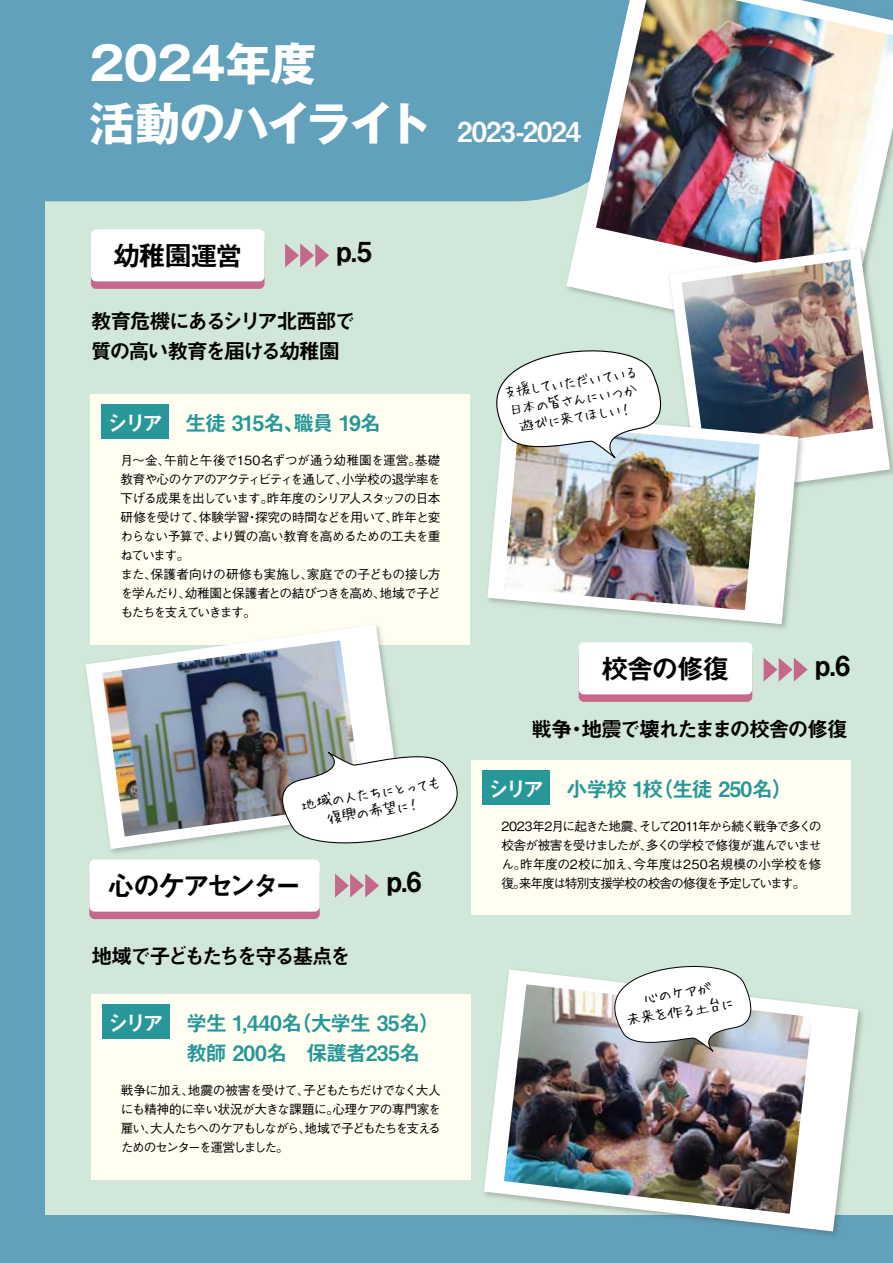
<style>
.page{position:relative;width:893px;height:1263px;background:#61a1bb}
.page>*{position:absolute;margin:0;border:0;box-sizing:border-box;transform-origin:0 0}
.t1{font:700 45.75px "Gothic MB101 Pro";letter-spacing:-.015em;color:#fff}
.t2{font:27.6px "Midashi Go Pr 5 MB31";letter-spacing:-.085em;color:#000}
.t3{font:27.6px "Midashi Go Pr 5 MB31";letter-spacing:-.035em;color:#fff}
.t4{font:27.6px "Midashi Go Pr 5 MB31";letter-spacing:-.155em;color:#000}
.t5{font:21.15px/30.3px "Midashi Go Pr 5 MB31";letter-spacing:-.06em;color:#27979a}
.t6{font:21.15px/30.3px "Midashi Go Pr 5 MB31";letter-spacing:-.1em;color:#000}
.t7{font:21.15px "Midashi Go Pr 5 MB31";letter-spacing:-.08em;color:#27979a}
.t8{font:21.15px "Midashi Go Pr 5 MB31";letter-spacing:-.125em;color:#000}
.t9{font:15.3px/18.6px "Hui Font";color:#000;text-align:center}
.t10{font:14.55px/17.7px "Hui Font";color:#000;text-align:center}
.t11{font:500 12.75px/19px "Gothic BBB Pro";letter-spacing:-.07em;color:#000;text-align:justify}
.s1{font-family:"Gothic MB101 Pro";font-weight:700;font-size:45.75px}
.s2{color:#fff}
</style>
<div class="page">
<div style="left:46px;top:42px;width:847px;height:1173px;background:#d1e7d9"></div>
<div style="left:46px;top:42px;width:516px;height:159px;background:#61a1bb"></div>
<div style="left:579px;top:650px;width:173px;height:52px;background:#c5688c;border-radius:5px"></div>
<div style="left:579px;top:642px;width:173px;height:52px;background:#fff;border-radius:5px"></div>
<div style="left:89px;top:867px;width:231px;height:52px;background:#c5688c;border-radius:5px"></div>
<div style="left:89px;top:859px;width:231px;height:53px;background:#fff;border-radius:5px"></div>
<div style="left:91px;top:237px;width:174px;height:52px;background:#c5688c;border-radius:5px"></div>
<div style="left:91px;top:229px;width:174px;height:52px;background:#fff;border-radius:5px"></div>
<svg style="left:285px;top:243px;width:44px;height:24px"></svg>
<svg style="left:764px;top:658px;width:44px;height:24px"></svg>
<svg style="left:335px;top:873px;width:44px;height:24px"></svg>
<div style="left:91px;top:394px;width:379px;height:250px;background:#fffef1"></div>
<div style="left:102px;top:404px;width:67px;height:34px;background:#27979a"></div>
<div style="left:472px;top:760px;width:379px;height:154px;background:#fffef1"></div>
<div style="left:483px;top:770px;width:67px;height:35px;background:#27979a"></div>
<div style="left:91px;top:994px;width:379px;height:186px;background:#fffef1"></div>
<div style="left:102px;top:1004px;width:67px;height:34px;background:#27979a"></div>
<svg style="left:566px;top:42px;width:99px;height:270px"></svg>
<img style="left:596px;top:0;width:297px;height:282px">
<img style="left:665px;top:244px;width:228px;height:231px">
<svg style="left:669px;top:248px;width:221px;height:238px"></svg>
<img style="left:681px;top:259px;width:192px;height:192px">
<img style="left:666px;top:406px;width:141px;height:222px">
<svg style="left:487px;top:411px;width:311px;height:213px;fill:#f7f9f8"></svg>
<img style="left:504px;top:423px;width:256px;height:187px">
<svg style="left:86px;top:625px;width:315px;height:224px"></svg>
<img style="left:102px;top:640px;width:260px;height:196px">
<svg style="left:484px;top:970px;width:374px;height:261px"></svg>
<img style="left:504px;top:984px;width:308px;height:230px">
<svg style="left:488px;top:343px;width:178px;height:116px"></svg>
<svg style="left:608px;top:965px;width:148px;height:87px"></svg>
<svg style="left:275px;top:746px;width:183px;height:103px"></svg>
<h1 class="t1" style="left:89px;top:25px;width:229px">2024年度</h1>
<h2 class="t3" style="left:89px;top:109px;width:493px"><span class="s1">活動のハイライト</span> 2023-2024</h2>
<h2 class="t2" style="left:113px;top:233px;width:131px">幼稚園運営</h2>
<h2 class="t2" style="left:337px;top:230px;width:37px">p.5</h2>
<h3 class="t6" style="left:91px;top:304px;width:266px">教育危機にあるシリア北西部で質の高い教育を届ける幼稚園</h3>
<h3 class="t7" style="left:107px;top:406px;width:275px"><span class="s2">シリア</span> 生徒 315名、職員 19名</h3>
<p class="t11" style="left:120px;top:449px;width:322px;text-align:left">月～金、午前と午後で150名ずつが通う幼稚園を運営。基礎教育や心のケアのアクティビティを通して、小学校の退学率を下げる成果を出しています。昨年度のシリア人スタッフの日本研修を受けて、体験学習・探究の時間などを用いて、昨年と変わらない予算で、より質の高い教育を高めるための工夫を重ねています。<br>また、保護者向けの研修も実施し、家庭での子どもの接し方を学んだり、幼稚園と保護者との結びつきを高め、地域で子どもたちを支えていきます。</p>
<p class="t10" style="left:300px;top:795px;width:143px;rotate:-9deg">地域の人たちにとっても復興の希望に！</p>
<h2 class="t4" style="left:107px;top:863px;width:196px">心のケアセンター</h2>
<h3 class="t8" style="left:91px;top:938px;width:261px">地域で子どもたちを守る基点を</h3>
<h2 class="t2" style="left:387px;top:860px;width:37px">p.6</h2>
<h3 class="t5" style="left:186px;top:1006px;width:256px;text-indent:-78px"><span class="s2">シリア</span> 学生 1,440名（大学生 35名）教師 200名　保護者235名</h3>
<p class="t11" style="left:121px;top:1079px;width:322px">戦争に加え、地震の被害を受けて、子どもたちだけでなく大人にも精神的に辛い状況が大きな課題に。心理ケアの専門家を雇い、大人たちへのケアもしながら、地域で子どもたちを支えるためのセンターを運営しました。</p>
<p class="t10" style="left:501px;top:383px;width:139px;rotate:-9deg">支援していただいている日本の皆さんにいつか遊びに来てほしい！</p>
<h2 class="t2" style="left:601px;top:646px;width:130px">校舎の修復</h2>
<h2 class="t2" style="left:815px;top:644px;width:37px">p.6</h2>
<h3 class="t6" style="left:531px;top:712px;width:318px">戦争・地震で壊れたままの校舎の修復</h3>
<h3 class="t5" style="left:488px;top:772px;width:306px"><span class="s2">シリア</span> 小学校 1校（生徒 250名）</h3>
<p class="t11" style="left:501px;top:815px;width:322px">2023年2月に起きた地震、そして2011年から続く戦争で多くの校舎が被害を受けましたが、多くの学校で修復が進んでいません。昨年度の2校に加え、今年度は250名規模の小学校を修復。来年度は特別支援学校の校舎の修復を予定しています。</p>
<p class="t9" style="left:622px;top:991px;width:112px;rotate:-9deg">心のケアが<br>未来を作る土台に</p>
</div>
